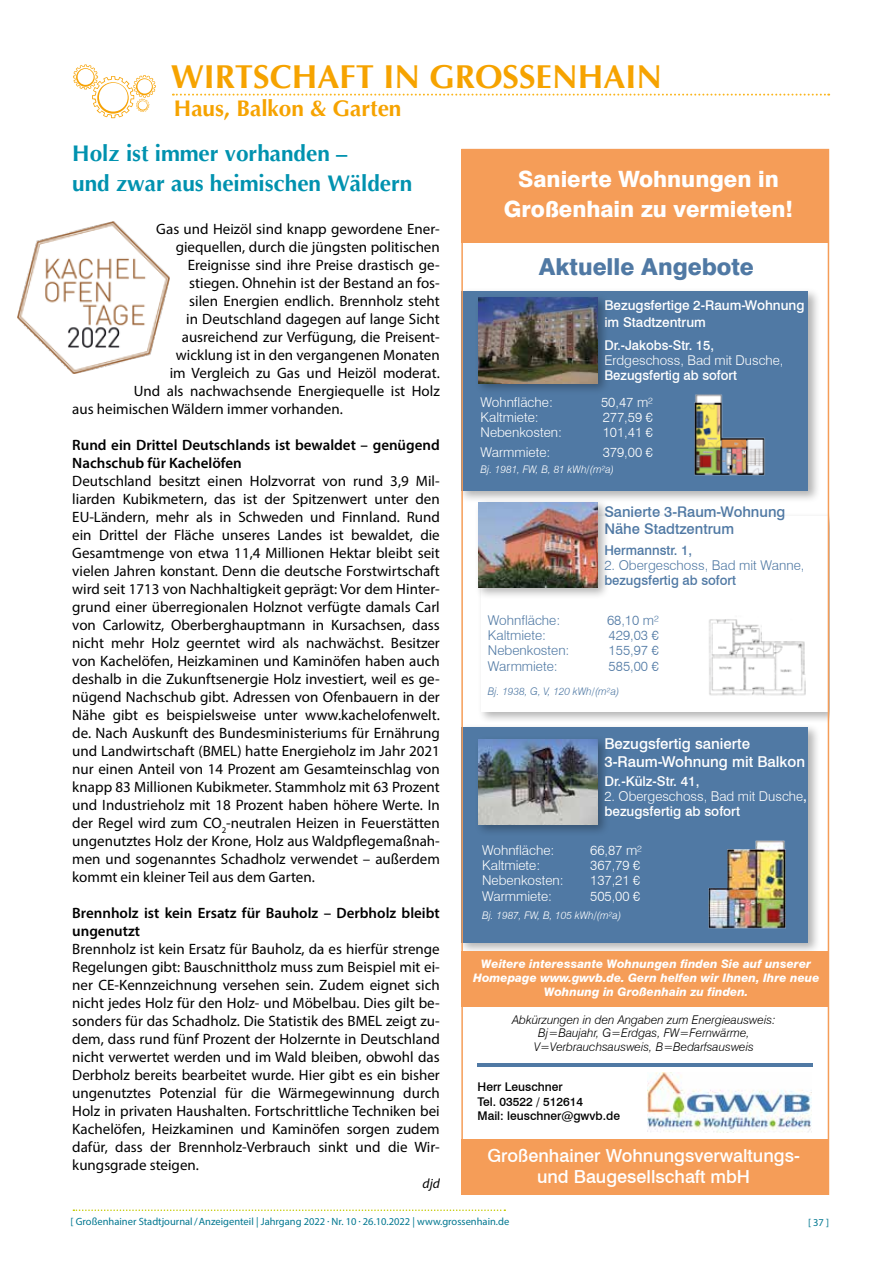
<style>
.page{position:relative;width:893px;height:1263px;background:#fff}
.page>*{position:absolute;margin:0;border:0;box-sizing:border-box;transform-origin:0 0}
.t1{font:700 33px "Optima";color:#f6a300}
.t2{font:800 23.4px "Swiss 721 BT";color:#5079a4}
.t3{font:700 22.5px/30px "Optima";color:#0092af}
.t4{font:800 22.5px/30px "Swiss 721 BT";color:#fff;text-align:center}
.t5{font:700 22.5px "Optima";color:#f6a300}
.t6{font:500 18px/21.6px "Swiss 721 BT";color:#fff;text-align:center}
.t7{font:15px/18px "Myriad Pro";color:#000;text-align:justify}
.t8{font:600 15px/18px "Myriad Pro";color:#000}
.t9{font:500 15px/18px "Swiss 721 BT";color:#fff}
.t10{font:500 14.7px/17.7px "Swiss 721 BT";color:#5079a4}
.t11{font:300 13.5px/15px "Swiss 721 BT";color:#fff}
.t12{font:300 13.5px "Swiss 721 BT";color:#5079a4}
.t13{font:500 13.5px/16.2px "Swiss 721 BT";color:#fff}
.t14{font:500 13.5px "Swiss 721 BT";color:#5079a4}
.t15{font:italic 13.5px "Myriad Pro";color:#000}
.t16{font:italic 300 12px/13.5px "Swiss 721 BT";color:#000;text-align:center}
.t17{font:500 12px/14.4px "Swiss 721 BT";color:#000}
.t18{font:italic 800 11.7px/14.1px "Swiss 721 BT";color:#fff;text-align:center}
.t19{font:10.5px "Myriad Pro";color:#007790}
.t20{font:italic 300 10.5px "Swiss 721 BT";color:#fff}
.t21{font:italic 300 10.5px "Swiss 721 BT";color:#5079a4}
.s1{font-weight:500}
.s2{font-weight:700}
</style>
<div class="page">
<svg style="left:173px;top:94px;width:656px;height:2px"></svg>
<svg style="left:73px;top:64px;width:83px;height:54px"></svg>
<svg style="left:73px;top:1209px;width:432px;height:2px"></svg>
<div style="left:461px;top:149px;width:368px;height:93px;background:#f59d58"></div>
<div style="left:461px;top:1139px;width:368px;height:56px;background:#f59d58"></div>
<div style="left:461px;top:723px;width:360px;height:232px;background:#000;opacity:.3"></div>
<div style="left:461px;top:727px;width:347px;height:215px;background:#5079a4"></div>
<div style="left:477px;top:512px;width:352px;height:212px;background:#000;opacity:.3"></div>
<div style="left:481px;top:516px;width:347px;height:196px;background:#fff"></div>
<div style="left:461px;top:287px;width:360px;height:216px;background:#000;opacity:.3"></div>
<div style="left:461px;top:291px;width:347px;height:200px;background:#5079a4"></div>
<div style="left:474px;top:498px;width:136px;height:102px;background:#000;opacity:.3"></div>
<img style="left:478px;top:502px;width:119px;height:85px">
<div style="left:474px;top:294px;width:136px;height:102px;background:#000;opacity:.3"></div>
<img style="left:478px;top:298px;width:119px;height:85px">
<div style="left:474px;top:735px;width:136px;height:102px;background:#000;opacity:.3"></div>
<img style="left:478px;top:739px;width:119px;height:85px">
<img style="left:708px;top:840px;width:78px;height:89px">
<div style="left:461px;top:149px;width:368px;height:1046px;border:2px solid #f59d58"></div>
<img style="left:648px;top:1073px;width:163px;height:59px">
<hr style="left:477px;top:1063px;width:336px;height:4px;background:#5079a4">
<div style="left:462px;top:951px;width:367px;height:55px;background:#f59d58"></div>
<img style="left:709px;top:619px;width:97px;height:77px">
<img style="left:694px;top:394px;width:71px;height:81px">
<img style="left:18px;top:221px;width:152px;height:152px">
<h1 class="t1" style="left:171px;top:58px;width:493px">WIRTSCHAFT IN GROSSENHAIN</h1>
<h3 class="t5" style="left:174px;top:95px;width:229px">Haus, Balkon &amp; Garten</h3>
<h3 class="t3" style="left:72px;top:139px;width:342px">Holz ist immer vorhanden –<br>und zwar aus heimischen Wäldern</h3>
<p class="t7" style="left:156px;top:220px;width:285px">Gas und Heizöl sind knapp gewordene Ener-</p>
<p class="t7" style="left:176px;top:238px;width:266px">giequellen, durch die jüngsten politischen</p>
<p class="t7" style="left:188px;top:256px;width:254px">Ereignisse sind ihre Preise drastisch ge-</p>
<p class="t7" style="left:189px;top:274px;width:252px">stiegen. Ohnehin ist der Bestand an fos-</p>
<p class="t7" style="left:189px;top:292px;width:252px">silen Energien endlich. Brennholz steht</p>
<p class="t7" style="left:186px;top:310px;width:255px">in Deutschland dagegen auf lange Sicht</p>
<p class="t7" style="left:182px;top:328px;width:260px">ausreichend zur Verfügung, die Preisent-</p>
<p class="t7" style="left:176px;top:346px;width:266px">wicklung ist in den vergangenen Monaten</p>
<p class="t7" style="left:170px;top:364px;width:271px">im Vergleich zu Gas und Heizöl moderat.</p>
<p class="t7" style="left:134px;top:382px;width:307px">Und als nachwachsende Energiequelle ist Holz</p>
<p class="t7" style="left:72px;top:400px;width:272px">aus heimischen Wäldern immer vorhanden.</p>
<p class="t8" style="left:72px;top:436px;width:369px">Rund ein Drittel Deutschlands ist bewaldet – genügend<br>Nachschub für Kachelöfen</p>
<p class="t7" style="left:72px;top:472px;width:369px">Deutschland besitzt einen Holzvorrat von rund 3,9 Mil&shy;liarden Kubikmetern, das ist der Spitzenwert unter den EU-Ländern, mehr als in Schweden und Finnland. Rund ein Drittel der Fläche unseres Landes ist bewaldet, die Gesamtmenge von etwa 11,4 Millionen Hektar bleibt seit vielen Jahren konstant. Denn die deutsche Forstwirtschaft wird seit 1713 von Nachhaltigkeit geprägt: Vor dem Hinter&shy;grund einer überregionalen Holznot verfügte damals Carl von Carlowitz, Oberberghauptmann in Kursachsen, dass nicht mehr Holz geerntet wird als nachwächst. Besitzer von Kachelöfen, Heizkaminen und Kaminöfen haben auch deshalb in die Zukunftsenergie Holz investiert, weil es ge&shy;nügend Nachschub gibt. Adressen von Ofenbauern in der Nähe gibt es beispielsweise unter www.kachelofenwelt. de. Nach Auskunft des Bundesministeriums für Ernährung und Landwirtschaft (BMEL) hatte Energieholz im Jahr 2021 nur einen Anteil von 14 Prozent am Gesamteinschlag von knapp 83 Millionen Kubikmeter. Stammholz mit 63 Prozent und Industrieholz mit 18 Prozent haben höhere Werte. In der Regel wird zum CO<sub>2</sub>-neutralen Heizen in Feuerstätten ungenutztes Holz der Krone, Holz aus Waldpflegemaßnah&shy;men und sogenanntes Schadholz verwendet – außerdem kommt ein kleiner Teil aus dem Garten.</p>
<p class="t8" style="left:72px;top:904px;width:369px">Brennholz ist kein Ersatz für Bauholz – Derbholz bleibt ungenutzt</p>
<p class="t7" style="left:72px;top:940px;width:369px">Brennholz ist kein Ersatz für Bauholz, da es hierfür strenge Regelungen gibt: Bauschnittholz muss zum Beispiel mit ei&shy;ner CE-Kennzeichnung versehen sein. Zudem eignet sich nicht jedes Holz für den Holz- und Möbelbau. Dies gilt be&shy;sonders für das Schadholz. Die Statistik des BMEL zeigt zu&shy;dem, dass rund fünf Prozent der Holzernte in Deutschland nicht verwertet werden und im Wald bleiben, obwohl das Derbholz bereits bearbeitet wurde. Hier gibt es ein bisher ungenutztes Potenzial für die Wärmegewinnung durch Holz in privaten Haushalten. Fortschrittliche Techniken bei Kachelöfen, Heizkaminen und Kaminöfen sorgen zudem dafür, dass der Brennholz-Verbrauch sinkt und die Wir&shy;kungsgrade steigen.</p>
<p class="t15" style="left:423px;top:1175px;width:19px">djd</p>
<h3 class="t4" style="left:504px;top:164px;width:291px">Sanierte Wohnungen in<br>Großenhain zu vermieten!</h3>
<h2 class="t2" style="left:539px;top:252px;width:217px">Aktuelle Angebote</h2>
<p class="t13" style="left:604px;top:297px;width:202px">Bezugsfertige 2-Raum-Wohnung im Stadtzentrum</p>
<p class="t13" style="left:604px;top:337px;width:111px">Dr.-Jakobs-Str. 15,</p>
<p class="t11" style="left:604px;top:353px;width:181px">Erdgeschoss, Bad mit Dusche,</p>
<p class="t13" style="left:604px;top:367px;width:134px">Bezugsfertig ab sofort</p>
<p class="t11" style="left:480px;top:395px;width:74px">Wohnfläche:</p>
<p class="t11" style="left:601px;top:395px;width:53px">50,47 m²</p>
<p class="t11" style="left:480px;top:410px;width:60px">Kaltmiete:</p>
<p class="t11" style="left:603px;top:410px;width:52px">277,59 €</p>
<p class="t11" style="left:480px;top:425px;width:83px">Nebenkosten:</p>
<p class="t11" style="left:603px;top:425px;width:52px">101,41 €</p>
<p class="t11" style="left:480px;top:444px;width:71px">Warmmiete:</p>
<p class="t11" style="left:603px;top:444px;width:52px">379,00 €</p>
<p class="t20" style="left:480px;top:463px;width:135px">Bj. 1981, FW, B, 81 kWh/(m²a)</p>
<p class="t10" style="left:604px;top:502px;width:183px">Sanierte 3-Raum-Wohnung<br>Nähe Stadtzentrum</p>
<p class="t14" style="left:604px;top:542px;width:89px">Hermannstr. 1,</p>
<p class="t12" style="left:604px;top:557px;width:202px">2. Obergeschoss, Bad mit Wanne,</p>
<p class="t14" style="left:604px;top:572px;width:133px">bezugsfertig ab sofort</p>
<p class="t12" style="left:488px;top:612px;width:74px">Wohnfläche:</p>
<p class="t12" style="left:607px;top:612px;width:53px">68,10 m²</p>
<p class="t12" style="left:488px;top:627px;width:60px">Kaltmiete:</p>
<p class="t12" style="left:609px;top:627px;width:52px">429,03 €</p>
<p class="t12" style="left:488px;top:642px;width:83px">Nebenkosten:</p>
<p class="t12" style="left:609px;top:642px;width:52px">155,97 €</p>
<p class="t12" style="left:488px;top:658px;width:71px">Warmmiete:</p>
<p class="t12" style="left:609px;top:658px;width:52px">585,00 €</p>
<p class="t21" style="left:488px;top:685px;width:133px">Bj. 1938, G, V, 120 kWh/(m²a)</p>
<p class="t9" style="left:604px;top:734px;width:202px">Bezugsfertig sanierte<br>3-Raum-Wohnung mit Balkon</p>
<p class="t13" style="left:604px;top:773px;width:97px">Dr.-Külz-Str. 41,</p>
<p class="t11" style="left:604px;top:789px;width:204px">2. Obergeschoss, Bad mit Dusche<span class="s1">, bezugsfertig ab sofort</span></p>
<p class="t11" style="left:482px;top:843px;width:74px">Wohnfläche:</p>
<p class="t11" style="left:590px;top:843px;width:53px">66,87 m²</p>
<p class="t11" style="left:482px;top:858px;width:60px">Kaltmiete:</p>
<p class="t11" style="left:590px;top:858px;width:52px">367,79 €</p>
<p class="t11" style="left:482px;top:873px;width:83px">Nebenkosten:</p>
<p class="t11" style="left:590px;top:873px;width:52px">137,21 €</p>
<p class="t11" style="left:482px;top:889px;width:71px">Warmmiete:</p>
<p class="t11" style="left:590px;top:889px;width:52px">505,00 €</p>
<p class="t20" style="left:482px;top:909px;width:141px">Bj. 1987, FW, B, 105 kWh/(m²a)</p>
<p class="t18" style="left:473px;top:957px;width:348px">Weitere interessante Wohnungen finden Sie auf unserer<br>Homepage www.gwvb.de. Gern helfen wir Ihnen, Ihre neue<br>Wohnung in Großenhain zu finden.</p>
<p class="t16" style="left:512px;top:1013px;width:265px">Abkürzungen in den Angaben zum Energieausweis:<br>Bj=Baujahr, G=Erdgas, FW=Fernwärme,<br>V=Verbrauchsausweis, B=Bedarfsausweis</p>
<p class="t17" style="left:478px;top:1080px;width:144px">Herr Leuschner<br>Tel. 03522 / 512614<br>Mail: leuschner@gwvb.de</p>
<p class="t6" style="left:487px;top:1144px;width:314px">Großenhainer Wohnungsverwaltungs&shy;und Baugesellschaft mbH</p>
<p class="t19" style="left:71px;top:1215px;width:440px">[ Großenhainer Stadtjournal/Anzeigenteil | Jahrgang 2022 <span class="s2">.</span> Nr. 10 <span class="s2">.</span> 26.10.2022 | www.grossenhain.de</p>
<p class="t19" style="left:808px;top:1216px;width:23px">[ 37 ]</p>
</div>
